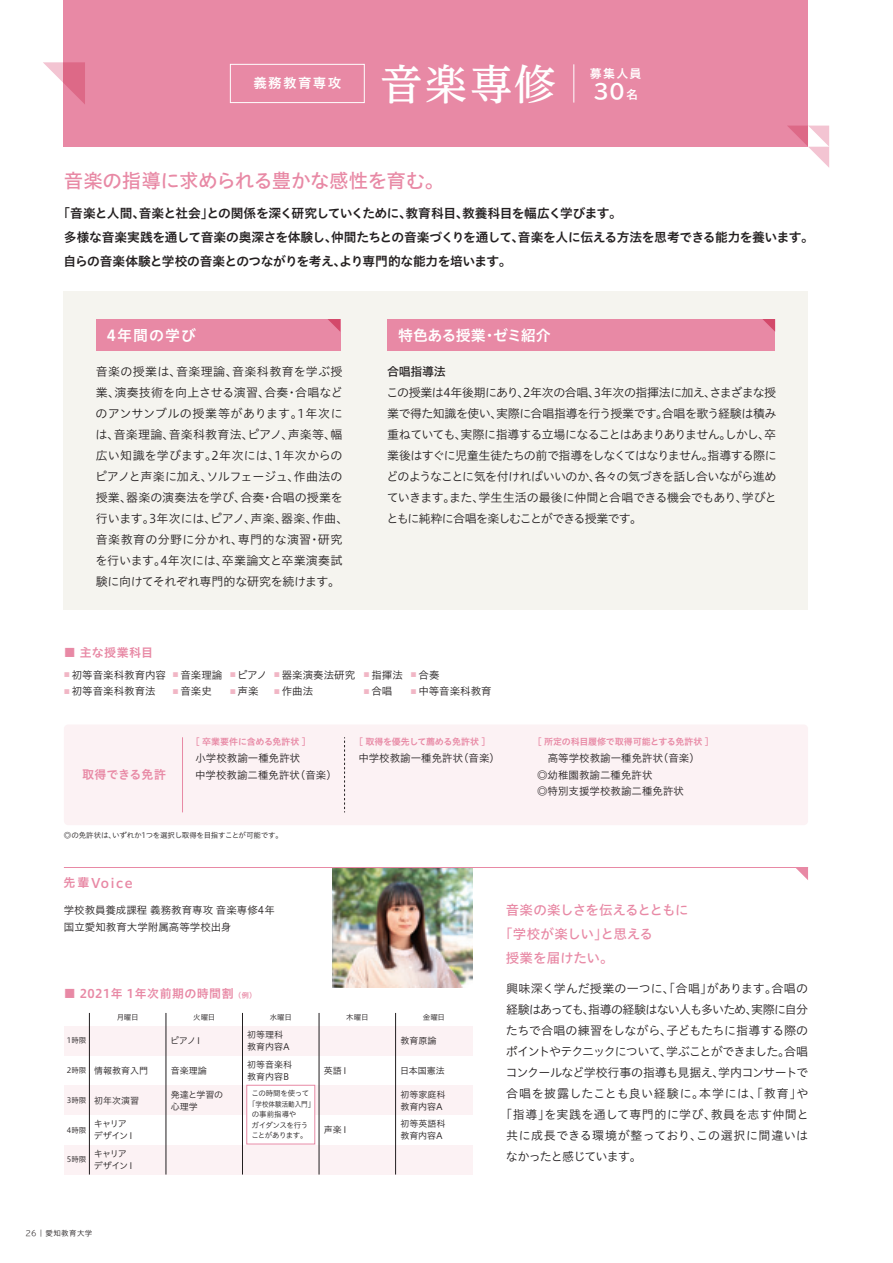
<style>
.page{position:relative;width:893px;height:1263px;background:#fff}
.page>*{position:absolute;margin:0;border:0;box-sizing:border-box;transform-origin:0 0}
.t1{font:500 42px "PUD Reimin Pr 6 N";color:#fff}
.t2{font:19.5px "Hiragino UD Sans Std N W5";letter-spacing:-.02em;color:#e889a5}
.t3{font:15px "Hiragino UD Sans Std N W6";letter-spacing:-.04em;color:#fff}
.t4{font:15px "Hiragino UD Sans Std N W6";color:#fff}
.t5{font:13.5px "Hiragino UD Sans Std N W5";letter-spacing:-.04em;color:#e889a5}
.t6{font:13.5px "Hiragino UD Sans Std N W5";letter-spacing:-.02em;color:#e889a5}
.t7{font:13.5px "Hiragino UD Sans Std N W5";color:#e889a5}
.t8{font:500 13.5px "Clarimo UDPE";letter-spacing:.12em;color:#e889a5}
.t9{font:13.5px "Hiragino UD Sans Std N W6";letter-spacing:.1em;color:#fff}
.t10{font:12.75px/24px "Hiragino UD Sans Std N W6";letter-spacing:-.03em;color:#231f20}
.t11{font:12px/21px "Hiragino UD Sans Std N W3";letter-spacing:-.01em;color:#231f20;text-align:justify}
.t12{font:12px/21px "Hiragino UD Sans Std N W3";letter-spacing:.01em;color:#231f20}
.t13{font:12px "Hiragino UD Sans Std N W3";letter-spacing:-.065em;color:#231f20}
.t14{font:12px "Hiragino UD Sans Std N W3";letter-spacing:-.07em;color:#231f20}
.t15{font:12px "Hiragino UD Sans Std N W3";letter-spacing:-.05em;color:#231f20}
.t16{font:12px "Hiragino UD Sans Std N W3";letter-spacing:.05em;color:#231f20}
.t17{font:12px "Hiragino UD Sans Std N W3";letter-spacing:.025em;color:#231f20}
.t18{font:12px "Hiragino UD Sans Std N W6";letter-spacing:.04em;color:#e889a5}
.t19{font:12px "Hiragino UD Sans Std N W3";letter-spacing:.03em;color:#231f20}
.t20{font:12px "Hiragino UD Sans Std N W6";color:#e889a5}
.t21{font:12px "Hiragino UD Sans Std N W5";letter-spacing:-.03em;color:#231f20}
.t22{font:12px "Hiragino UD Sans Std N W6";color:#fff}
.t23{font:10.5px/16.5px "Hiragino UD Sans Std N W3";color:#231f20}
.t24{font:9px/12px "Hiragino UD Sans Std N W3";color:#231f20}
.t25{font:9px "Hiragino UD Sans Std N W6";letter-spacing:-.02em;color:#e889a5}
.t26{font:9px/12px "Hiragino UD Sans Std N W3";letter-spacing:-.12em;color:#231f20}
.t27{font:9px/12px "Hiragino UD Sans Std N W3";letter-spacing:-.02em;color:#231f20}
.t28{font:7.5px "Hiragino UD Sans Std N W3";letter-spacing:-.02em;color:#231f20}
.t29{font:7.5px "Hiragino UD Sans Std N W3";color:#231f20}
.t30{font:7.5px "Hiragino UD Sans Std N W3";letter-spacing:-.06em;color:#231f20}
.t31{font:7.5px "Hiragino UD Sans Std N W3";letter-spacing:-.08em;color:#231f20}
.s1{font-family:"TBUD Go Std";font-weight:700;font-size:20.25px}
.s2{font-family:"Hiragino UD Sans Std N W6";font-weight:400;font-size:12px}
.s3{font-size:7.2px}
.s4{font-family:"TBUD Go Std Super";font-weight:300}
</style>
<div class="page">
<div style="left:64px;top:291px;width:744px;height:319px;background:#f5f4ef"></div>
<div style="left:64px;top:0;width:744px;height:147px;background:#e889a5"></div>
<img style="left:333px;top:868px;width:139px;height:119px">
<svg style="left:796px;top:868px;width:12px;height:12px"></svg>
<div style="left:64px;top:1026px;width:408px;height:29px;background:#fcf2f4"></div>
<div style="left:64px;top:1085px;width:408px;height:30px;background:#fcf2f4"></div>
<div style="left:64px;top:1145px;width:408px;height:29px;background:#fcf2f4"></div>
<hr style="left:89px;top:1013px;width:1px;height:161px;background:#231f20">
<hr style="left:166px;top:1013px;width:1px;height:161px;background:#231f20">
<hr style="left:242px;top:1013px;width:1px;height:161px;background:#231f20">
<hr style="left:319px;top:1013px;width:1px;height:161px;background:#231f20">
<hr style="left:395px;top:1013px;width:1px;height:161px;background:#231f20">
<div style="left:64px;top:724px;width:744px;height:101px;background:#fcf2f4;border-radius:4px"></div>
<hr style="left:182px;top:737px;width:1px;height:75px;background:#e889a5">
<svg style="left:344px;top:737px;width:1px;height:75px"></svg>
<hr style="left:64px;top:867px;width:744px;height:1px;background:#e889a5">
<div style="left:247px;top:1085px;width:68px;height:59px;background:#fff"></div>
<div style="left:246px;top:1085px;width:69px;height:59px;border:1px solid #e889a5"></div>
<div style="left:96px;top:319px;width:244px;height:32px;background:#e889a5"></div>
<div style="left:387px;top:319px;width:388px;height:32px;background:#e889a5"></div>
<hr style="left:573px;top:64px;width:1px;height:39px;background:#fff">
<div style="left:230px;top:64px;width:135px;height:39px;border:1px solid #fff"></div>
<svg style="left:763px;top:319px;width:12px;height:13px"></svg>
<svg style="left:328px;top:319px;width:12px;height:12px"></svg>
<svg style="left:788px;top:126px;width:41px;height:42px"></svg>
<svg style="left:43px;top:62px;width:42px;height:43px"></svg>
<p class="t9" style="left:253px;top:73px;width:89px">義務教育専攻</p>
<h1 class="t1" style="left:380px;top:49px;width:259px">音楽専修 <span class="s1">30</span><span class="s2">名</span></h1>
<p class="t22" style="left:590px;top:64px;width:53px">募集人員</p>
<h2 class="t2" style="left:64px;top:166px;width:382px">音楽の指導に求められる豊かな感性を育む。</h2>
<p class="t10" style="left:64px;top:201px;width:752px;text-indent:-6px">「音楽と人間、音楽と社会」との関係を深く研究していくために、教育科目、教養科目を幅広く学びます。<br>多様な音楽実践を通して音楽の奥深さを体験し、仲間たちとの音楽づくりを通して、音楽を人に伝える方法を思考できる能力を養います。自らの音楽体験と学校の音楽とのつながりを考え、より専門的な能力を培います。</p>
<p class="t4" style="left:107px;top:323px;width:91px">4年間の学び</p>
<p class="t3" style="left:398px;top:323px;width:154px">特色ある授業・ゼミ紹介</p>
<p class="t12" style="left:95px;top:360px;width:255px">音楽の授業は、音楽理論、音楽科教育を学ぶ授業、演奏技術を向上させる演習、合奏・合唱などのアンサンブルの授業等があります。1年次には、音楽理論、音楽科教育法、ピアノ、声楽等、幅広い知識を学びます。2年次には、1年次からのピアノと声楽に加え、ソルフェージュ、作曲法の授業、器楽の演奏法を学び、合奏・合唱の授業を行います。3年次には、ピアノ、声楽、器楽、作曲、音楽教育の分野に分かれ、専門的な演習・研究を行います。4年次には、卒業論文と卒業演奏試験に向けてそれぞれ専門的な研究を続けます。</p>
<p class="t21" style="left:387px;top:362px;width:60px">合唱指導法</p>
<p class="t11" style="left:386px;top:381px;width:392px">この授業は4年後期にあり、2年次の合唱、3年次の指揮法に加え、さまざまな授業で得た知識を使い、実際に合唱指導を行う授業です。合唱を歌う経験は積み重ねていても、実際に指導する立場になることはあまりありません。しかし、卒業後はすぐに児童生徒たちの前で指導をしなくてはなりません。指導する際にどのようなことに気を付ければいいのか、各々の気づきを話し合いながら進めていきます。また、学生生活の最後に仲間と合唱できる機会でもあり、学びとともに純粋に合唱を楽しむことができる授業です。</p>
<p class="t18" style="left:64px;top:643px;width:91px">■ 主な授業科目</p>
<p class="t23" style="left:64px;top:666px;width:104px"><sup>■</sup> 初等音楽科教育内容</p>
<p class="t23" style="left:64px;top:682px;width:93px"><sup>■</sup> 初等音楽科教育法</p>
<p class="t23" style="left:173px;top:666px;width:51px"><sup>■</sup> 音楽理論</p>
<p class="t23" style="left:173px;top:682px;width:41px"><sup>■</sup> 音楽史</p>
<p class="t23" style="left:230px;top:666px;width:39px"><sup>■</sup> ピアノ</p>
<p class="t23" style="left:230px;top:682px;width:30px"><sup>■</sup> 声楽</p>
<p class="t23" style="left:274px;top:666px;width:83px"><sup>■</sup> 器楽演奏法研究</p>
<p class="t23" style="left:274px;top:682px;width:41px"><sup>■</sup> 作曲法</p>
<p class="t23" style="left:364px;top:666px;width:41px"><sup>■</sup> 指揮法</p>
<p class="t23" style="left:364px;top:682px;width:30px"><sup>■</sup> 合唱</p>
<p class="t23" style="left:411px;top:666px;width:30px"><sup>■</sup> 合奏</p>
<p class="t23" style="left:411px;top:682px;width:83px"><sup>■</sup> 中等音楽科教育</p>
<p class="t20" style="left:82px;top:766px;width:85px">取得できる免許</p>
<p class="t25" style="left:191px;top:735px;width:122px">［ 卒業要件に含める免許状 ］</p>
<p class="t23" style="left:195px;top:750px;width:143px">小学校教諭一種免許状<br>中学校教諭二種免許状（音楽）</p>
<p class="t28" style="left:64px;top:829px;width:221px">◎の免許状は、いずれか1つを選択し取得を目指すことが可能です。</p>
<p class="t25" style="left:354px;top:735px;width:138px">［ 取得を優先して薦める免許状 ］</p>
<p class="t23" style="left:358px;top:750px;width:143px">中学校教諭一種免許状（音楽）</p>
<p class="t25" style="left:533px;top:735px;width:183px">［ 所定の科目履修で取得可能とする免許状 ］</p>
<p class="t23" style="left:537px;top:750px;width:164px">　高等学校教諭一種免許状（音楽）◎幼稚園教諭二種免許状<br>◎特別支援学校教諭二種免許状</p>
<p class="t8" style="left:64px;top:872px;width:71px"><span class="s2">先輩</span>Voice</p>
<p class="t23" style="left:64px;top:901px;width:213px">学校教員養成課程 義務教育専攻 音楽専修4年国立愛知教育大学附属高等学校出身</p>
<p class="t18" style="left:64px;top:984px;width:194px">■ 2021年 1年次前期の時間割 <span class="s3">（例）</span></p>
<p class="t28" style="left:117px;top:1011px;width:23px">月曜日</p>
<p class="t28" style="left:193px;top:1011px;width:24px">火曜日</p>
<p class="t28" style="left:270px;top:1011px;width:24px">水曜日</p>
<p class="t28" style="left:346px;top:1011px;width:24px">木曜日</p>
<p class="t28" style="left:423px;top:1011px;width:24px">金曜日</p>
<p class="t24" style="left:247px;top:1028px;width:44px">初等理科教育内容A</p>
<p class="t24" style="left:247px;top:1058px;width:46px">初等音楽科教育内容B</p>
<p class="t24" style="left:170px;top:1034px;width:34px">ピアノⅠ</p>
<p class="t24" style="left:400px;top:1034px;width:37px">教育原論</p>
<p class="t28" style="left:67px;top:1035px;width:21px">1時限</p>
<p class="t28" style="left:67px;top:1064px;width:21px">2時限</p>
<p class="t24" style="left:324px;top:1064px;width:27px">英語Ⅰ</p>
<p class="t24" style="left:400px;top:1064px;width:46px">日本国憲法</p>
<p class="t24" style="left:94px;top:1064px;width:55px">情報教育入門</p>
<p class="t24" style="left:171px;top:1064px;width:37px">音楽理論</p>
<p class="t28" style="left:251px;top:1088px;width:59px">この時間を使って</p>
<p class="t29" style="left:248px;top:1098px;width:69px">「学校体験活動入門」</p>
<p class="t28" style="left:252px;top:1109px;width:46px">の事前指導や</p>
<p class="t30" style="left:252px;top:1119px;width:58px">ガイダンスを行う</p>
<p class="t31" style="left:251px;top:1130px;width:58px">ことがあります。</p>
<p class="t27" style="left:171px;top:1088px;width:54px">発達と学習の心理学</p>
<p class="t24" style="left:94px;top:1094px;width:46px">初年次演習</p>
<p class="t26" style="left:94px;top:1117px;width:43px">キャリアデザインⅠ</p>
<p class="t26" style="left:94px;top:1147px;width:43px">キャリアデザインⅠ</p>
<p class="t28" style="left:67px;top:1094px;width:21px">3時限</p>
<p class="t28" style="left:67px;top:1124px;width:21px">4時限</p>
<p class="t24" style="left:324px;top:1123px;width:27px">声楽Ⅰ</p>
<p class="t28" style="left:67px;top:1154px;width:21px">5時限</p>
<p class="t24" style="left:400px;top:1088px;width:46px">初等家庭科教育内容A</p>
<p class="t24" style="left:400px;top:1117px;width:46px">初等英語科教育内容A</p>
<p class="t5" style="left:506px;top:899px;width:184px">音楽の楽しさを伝えるとともに</p>
<p class="t6" style="left:499px;top:923px;width:155px">「学校が楽しい」と思える</p>
<p class="t7" style="left:506px;top:947px;width:110px">授業を届けたい。</p>
<p class="t11" style="left:506px;top:977px;width:304px">興味深く学んだ授業の一つに、「合唱」があります。合唱の</p>
<p class="t13" style="left:506px;top:1000px;width:303px">経験はあっても、指導の経験はない人も多いため、実際に自分</p>
<p class="t11" style="left:506px;top:1019px;width:304px">たちで合唱の練習をしながら、子どもたちに指導する際の</p>
<p class="t14" style="left:506px;top:1042px;width:304px">ポイントやテクニックについて、学ぶことができました。合唱</p>
<p class="t15" style="left:506px;top:1063px;width:304px">コンクールなど学校行事の指導も見据え、学内コンサートで</p>
<p class="t16" style="left:506px;top:1084px;width:304px">合唱を披露したことも良い経験に。本学には、「教育」や</p>
<p class="t17" style="left:500px;top:1105px;width:310px">「指導」を実践を通して専門的に学び、教員を志す仲間と</p>
<p class="t19" style="left:506px;top:1126px;width:304px">共に成長できる環境が整っており、この選択に間違いは</p>
<p class="t13" style="left:506px;top:1147px;width:137px">なかったと感じています。</p>
<p class="t28" style="left:26px;top:1227px;width:68px"><span class="s4">26</span> | 愛知教育大学</p>
</div>
